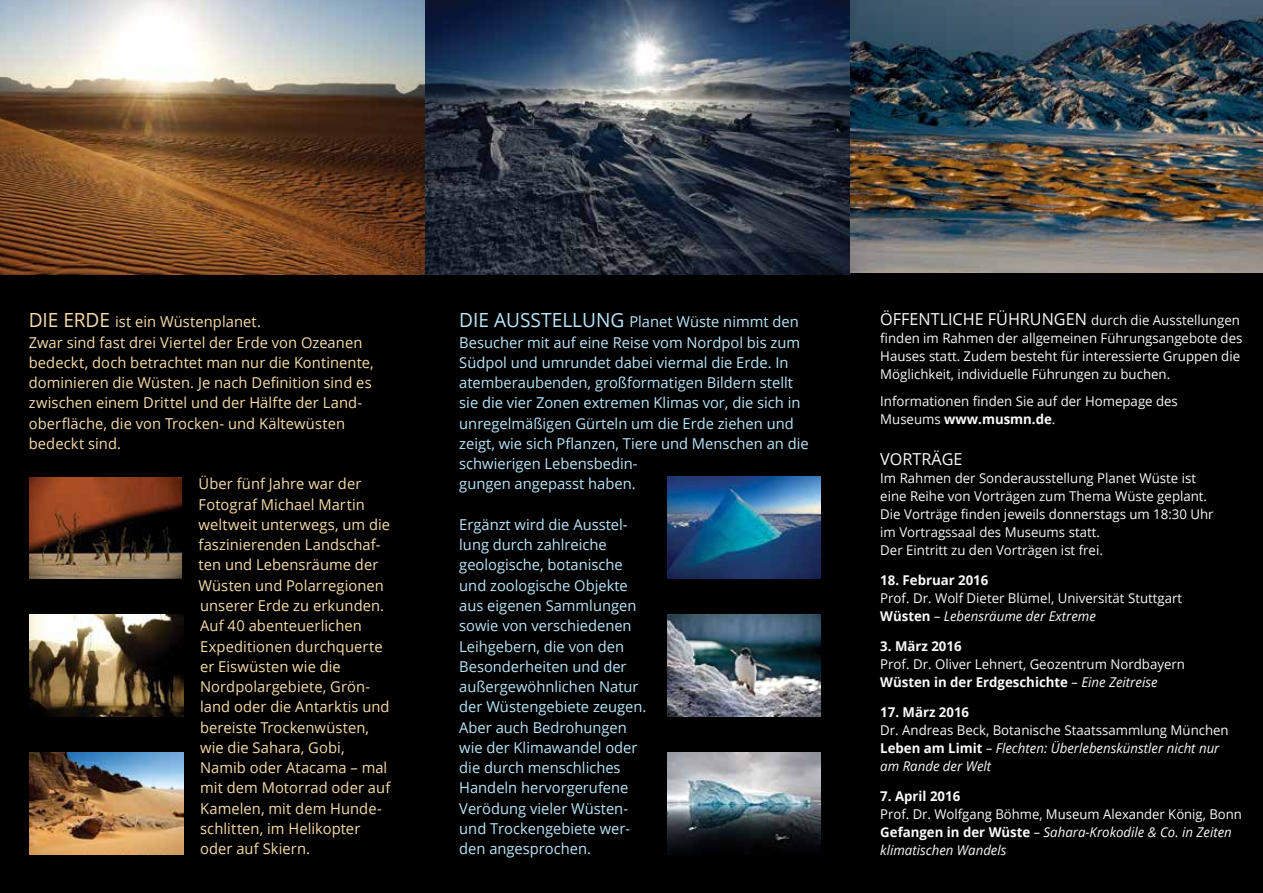
<style>
.page{position:relative;width:1263px;height:893px;background:#000}
.page>*{position:absolute;margin:0;border:0;box-sizing:border-box;transform-origin:0 0}
.t1{font:16.5px "Open Sans";color:#f8fbf8}
.t2{font:15px/20.2px "Open Sans";color:#b9e6fa}
.t3{font:15px/20.2px "Open Sans";letter-spacing:.005em;color:#f7dca9}
.t4{font:13.5px/18px "Open Sans";color:#f8fbf8}
.t5{font:italic 13.5px/18px "Open Sans";color:#f8fbf8}
.t6{font:700 13.5px "Open Sans";color:#f8fbf8}
.s1{font-size:19.5px}
.s2{font-size:16.5px}
.s3{font-weight:700}
.s4{font-style:italic}
.s5{font-style:normal}
.s6{font-weight:700;font-style:normal}
</style>
<div class="page">
<img style="left:0;top:0;width:850px;height:274px">
<img style="left:667px;top:476px;width:154px;height:102px">
<img style="left:667px;top:614px;width:154px;height:102px">
<img style="left:667px;top:753px;width:154px;height:102px">
<img style="left:850px;top:0;width:413px;height:272px">
<img style="left:30px;top:615px;width:153px;height:102px">
<img style="left:30px;top:477px;width:152px;height:101px">
<img style="left:30px;top:753px;width:153px;height:102px">
<p class="t3" style="left:29px;top:311px;width:347px"><span class="s1">DIE ERDE</span> ist ein Wüstenplanet.<br>Zwar sind fast drei Viertel der Erde von Ozeanen bedeckt, doch betrachtet man nur die Kontinente, dominieren die Wüsten. Je nach Definition sind es zwischen einem Drittel und der Hälfte der Land&shy;oberfläche, die von Trocken- und Kältewüsten bedeckt sind.</p>
<p class="t3" style="left:199px;top:473px;width:193px">Über fünf Jahre war der<br>Fotograf Michael Martin weltweit unterwegs, um die faszinierenden Landschaf&shy;ten und Lebensräume der<br>Wüsten und Polarregionen unserer Erde zu erkunden.<br>Auf 40 abenteuerlichen<br>Expeditionen durchquerte er Eiswüsten wie die<br>Nordpolargebiete, Grön&shy;land oder die Antarktis und bereiste Trockenwüsten, wie die Sahara, Gobi,<br>Namib oder Atacama – mal mit dem Motorrad oder auf<br>Kamelen, mit dem Hunde&shy;schlitten, im Helikopter oder auf Skiern.</p>
<p class="t2" style="left:459px;top:311px;width:351px"><span class="s1">DIE AUSSTELLUNG</span> Planet Wüste nimmt den Besucher mit auf eine Reise vom Nordpol bis zum Südpol und umrundet dabei viermal die Erde. In atemberaubenden, großformatigen Bildern stellt sie die vier Zonen extremen Klimas vor, die sich in unregelmäßigen Gürteln um die Erde ziehen und zeigt, wie sich Pflanzen, Tiere und Menschen an die schwierigen Lebensbedin-<br>gungen angepasst haben.</p>
<p class="t2" style="left:459px;top:514px;width:189px">Ergänzt wird die Ausstel&shy;lung durch zahlreiche geologische, botanische und zoologische Objekte aus eigenen Sammlungen sowie von verschiedenen<br>Leihgebern, die von den<br>Besonderheiten und der außergewöhnlichen Natur der Wüstengebiete zeugen.<br>Aber auch Bedrohungen wie der Klimawandel oder die durch menschliches<br>Handeln hervorgerufene<br>Verödung vieler Wüsten&shy;und Trockengebiete wer&shy;den angesprochen.</p>
<p class="t4" style="left:880px;top:311px;width:364px"><span class="s2">ÖFFENTLICHE FÜHRUNGEN</span> durch die Ausstellungen finden im Rahmen der allgemeinen Führungsangebote des Hauses statt. Zudem besteht für interessierte Gruppen die Möglichkeit, individuelle Führungen zu buchen.</p>
<p class="t4" style="left:880px;top:392px;width:299px">Informationen finden Sie auf der Homepage des<br>Museums <span class="s3">www.musmn.de</span>.</p>
<p class="t1" style="left:880px;top:447px;width:84px">VORTRÄGE</p>
<p class="t4" style="left:880px;top:468px;width:335px">Im Rahmen der Sonderausstellung Planet Wüste ist eine Reihe von Vorträgen zum Thema Wüste geplant.<br>Die Vorträge finden jeweils donnerstags um 18:30 Uhr im Vortragssaal des Museums statt.<br>Der Eintritt zu den Vorträgen ist frei.</p>
<p class="t6" style="left:880px;top:570px;width:110px">18. Februar 2016</p>
<p class="t4" style="left:880px;top:588px;width:303px">Prof. Dr. Wolf Dieter Blümel, Universität Stuttgart<br><span class="s3">Wüsten</span> <span class="s4">– Lebensräume der Extreme</span></p>
<p class="t6" style="left:880px;top:636px;width:83px">3. März 2016</p>
<p class="t4" style="left:880px;top:654px;width:306px">Prof. Dr. Oliver Lehnert, Geozentrum Nordbayern<br><span class="s3">Wüsten in der Erdgeschichte</span> <span class="s4">– Eine Zeitreise</span></p>
<p class="t6" style="left:880px;top:702px;width:90px">17. März 2016</p>
<p class="t5" style="left:880px;top:720px;width:350px"><span class="s5">Dr. Andreas Beck, Botanische Staatssammlung München<br></span><span class="s6">Leben am Limit</span> – Flechten: Überlebenskünstler nicht nur am Rande der Welt</p>
<p class="t6" style="left:880px;top:786px;width:82px">7. April 2016</p>
<p class="t5" style="left:880px;top:804px;width:363px"><span class="s5">Prof. Dr. Wolfgang Böhme, Museum Alexander König, Bonn<br></span><span class="s6">Gefangen in der Wüste</span> – Sahara-Krokodile &amp; Co. in Zeiten klimatischen Wandels</p>
</div>
